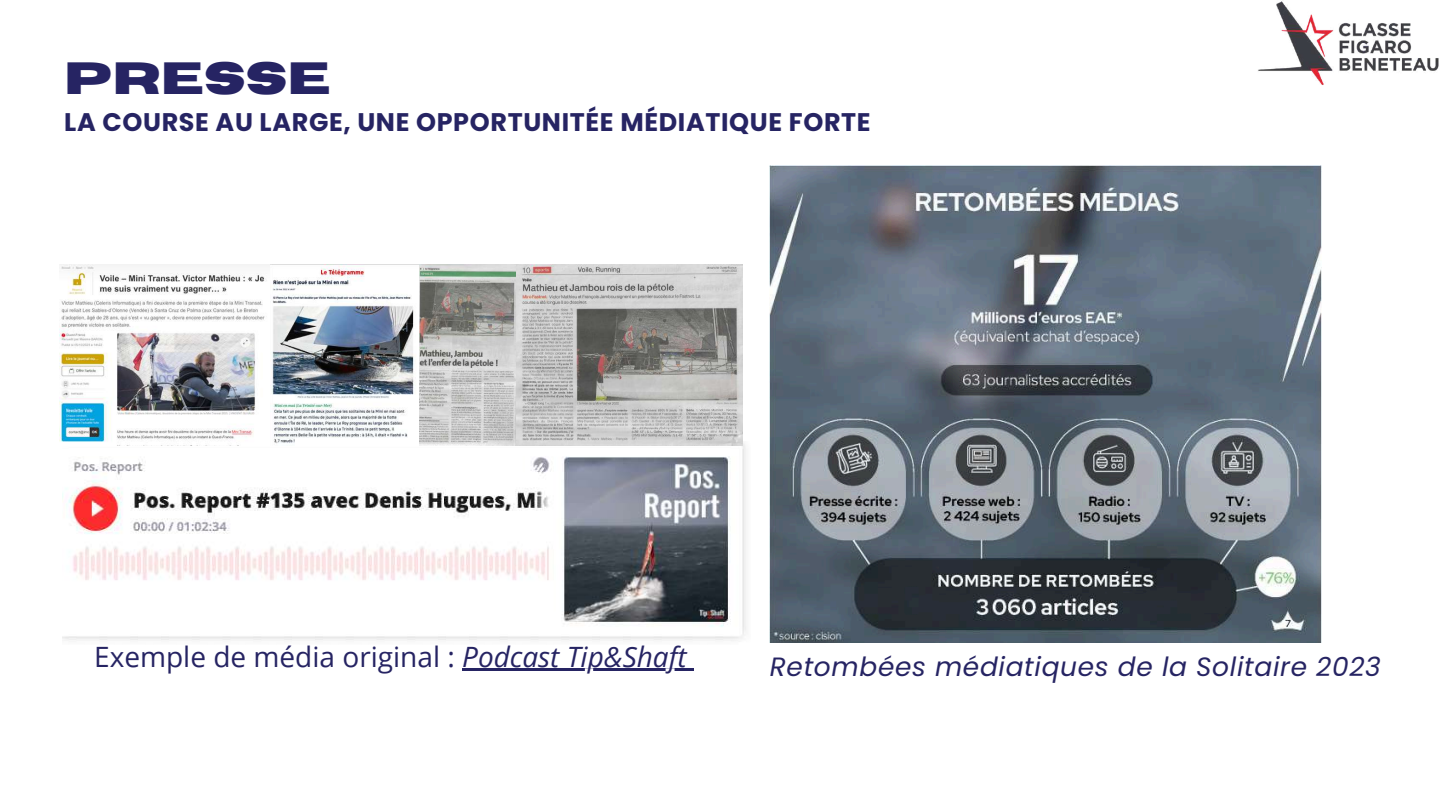
<style>
.page{position:relative;width:1440px;height:810px;background:#fff}
.page>*{position:absolute;margin:0;border:0;box-sizing:border-box;transform-origin:0 0}
.t1{font:700 45px "Horizon";color:#262463}
.t2{font:28px "Open Sans";color:#262463}
.t3{font:italic 26.4px "Poppins";letter-spacing:.025em;color:#262463}
.t4{font:700 25.4px "Poppins";letter-spacing:.025em;color:#262463}
.s1{font-style:italic}
</style>
<div class="page">
<img style="left:770px;top:165px;width:552px;height:477px">
<img style="left:62px;top:442px;width:684px;height:199px">
<img style="left:59px;top:264px;width:683px;height:182px">
<svg style="left:462px;top:669px;width:16px;height:2px"></svg>
<hr style="left:478px;top:669px;width:209px;height:2px;background:#262463">
<svg style="left:687px;top:669px;width:7px;height:2px"></svg>
<img style="left:1258px;top:1px;width:181px;height:84px">
<h1 class="t1" style="left:64px;top:56px;width:268px">PRESSE</h1>
<p class="t4" style="left:64px;top:105px;width:808px">LA COURSE AU LARGE, UNE OPPORTUNITÉE MÉDIATIQUE FORTE</p>
<p class="t2" style="left:94px;top:637px;width:594px">Exemple de média original : <span class="s1">Podcast Tip&amp;Shaft</span></p>
<p class="t3" style="left:770px;top:648px;width:612px">Retombées médiatiques de la Solitaire 2023</p>
</div>
